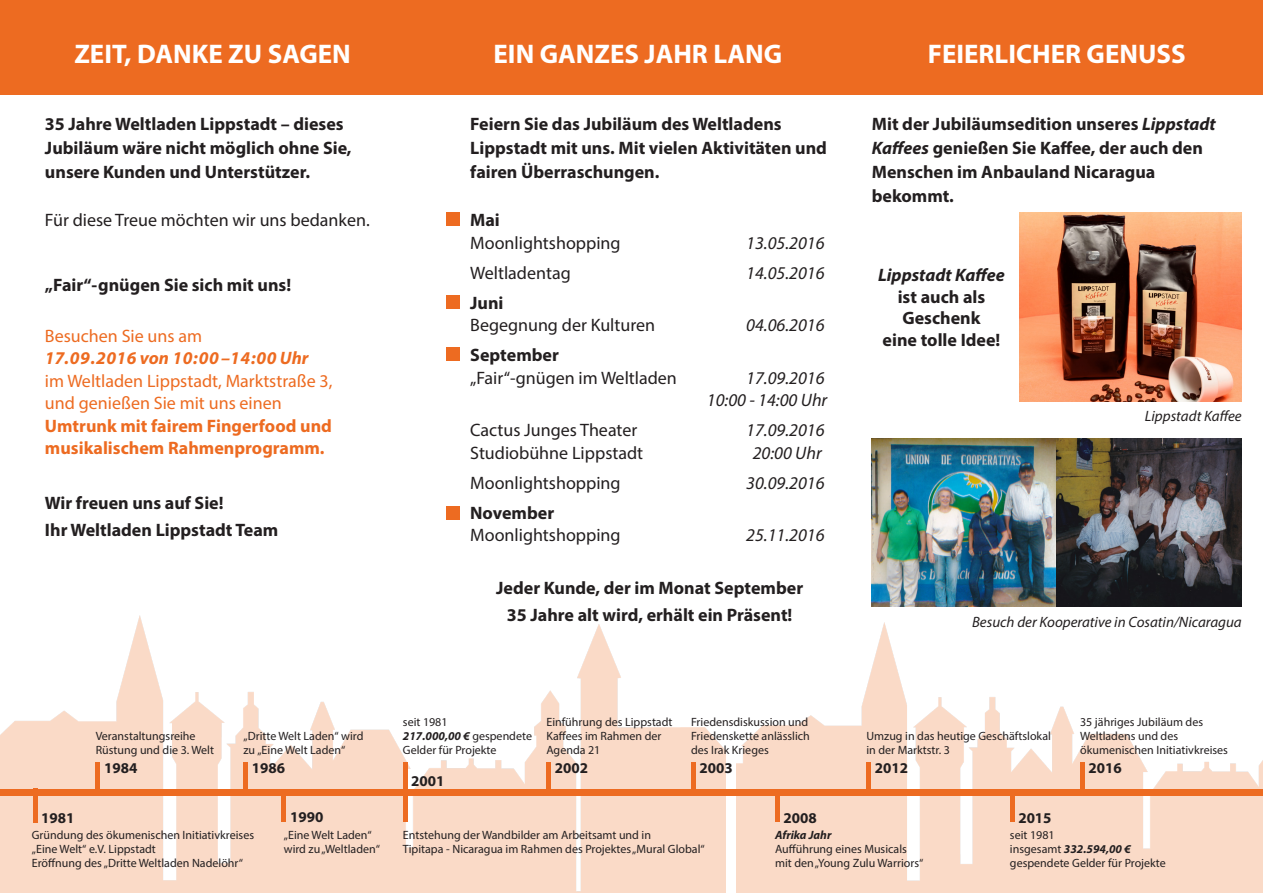
<style>
.page{position:relative;width:1263px;height:893px;background:#fff}
.page>*{position:absolute;margin:0;border:0;box-sizing:border-box;transform-origin:0 0}
.t1{font:700 27px "Myriad Pro";color:#fff}
.t2{font:700 18px/24px "Myriad Pro";color:#231f20}
.t3{font:18px "Myriad Pro";color:#231f20}
.t4{font:italic 18px "Myriad Pro";color:#231f20}
.t5{font:18px "Myriad Pro";color:#ed6b21}
.t6{font:700 18px "Myriad Pro";color:#ed6b21}
.t7{font:italic 700 18px "Myriad Pro";letter-spacing:.04em;color:#ed6b21}
.t8{font:italic 700 18px/21.6px "Myriad Pro";color:#231f20;text-align:center}
.t9{font:italic 15px "Myriad Pro";color:#231f20}
.t10{font:700 15px "Myriad Pro";color:#231f20}
.t11{font:12px/14.4px "Myriad Pro";color:#231f20}
.t12{font:italic 700 12px "Myriad Pro";color:#231f20}
.s1{font-style:italic}
.s2{font-style:normal}
.s3{font-weight:400;font-style:normal}
</style>
<div class="page">
<img style="left:0;top:615px;width:725px;height:278px">
<img style="left:737px;top:623px;width:526px;height:270px">
<div style="left:0;top:0;width:1263px;height:94px;background:#ed6b21"></div>
<div style="left:446px;top:213px;width:14px;height:13px;background:#ed6b21"></div>
<div style="left:446px;top:295px;width:14px;height:14px;background:#ed6b21"></div>
<div style="left:446px;top:348px;width:14px;height:13px;background:#ed6b21"></div>
<div style="left:446px;top:506px;width:14px;height:13px;background:#ed6b21"></div>
<img style="left:872px;top:439px;width:370px;height:168px">
<div style="left:0;top:789px;width:1263px;height:6px;background:#ed6b21"></div>
<hr style="left:33px;top:789px;width:4px;height:34px;background:#ed6b21">
<hr style="left:96px;top:762px;width:4px;height:33px;background:#ed6b21">
<hr style="left:282px;top:789px;width:4px;height:33px;background:#ed6b21">
<div style="left:243px;top:762px;width:5px;height:33px;background:#ed6b21"></div>
<hr style="left:403px;top:762px;width:4px;height:33px;background:#ed6b21">
<div style="left:546px;top:762px;width:5px;height:33px;background:#ed6b21"></div>
<div style="left:866px;top:762px;width:5px;height:33px;background:#ed6b21"></div>
<hr style="left:1080px;top:762px;width:4px;height:33px;background:#ed6b21">
<hr style="left:403px;top:789px;width:4px;height:33px;background:#ed6b21">
<hr style="left:775px;top:789px;width:4px;height:33px;background:#ed6b21">
<hr style="left:1010px;top:789px;width:4px;height:33px;background:#ed6b21">
<hr style="left:691px;top:762px;width:4px;height:33px;background:#ed6b21">
<img style="left:1020px;top:213px;width:222px;height:188px">
<p class="t1" style="left:74px;top:36px;width:278px">ZEIT, DANKE ZU SAGEN</p>
<p class="t1" style="left:494px;top:36px;width:290px">EIN GANZES JAHR LANG</p>
<p class="t1" style="left:928px;top:36px;width:259px">FEIERLICHER GENUSS</p>
<p class="t2" style="left:45px;top:112px;width:300px">35 Jahre Weltladen Lippstadt – dieses</p>
<p class="t2" style="left:45px;top:136px;width:308px">Jubiläum wäre nicht möglich ohne Sie,</p>
<p class="t2" style="left:45px;top:160px;width:267px">unsere Kunden und Unterstützer.</p>
<p class="t3" style="left:45px;top:209px;width:326px">Für diese Treue möchten wir uns bedanken.</p>
<p class="t2" style="left:45px;top:273px;width:248px">„Fair“-gnügen Sie sich mit uns!</p>
<p class="t5" style="left:45px;top:325px;width:159px">Besuchen Sie uns am</p>
<p class="t7" style="left:45px;top:346px;width:265px">17.09.2016 von 10:00–14:00 Uhr</p>
<p class="t5" style="left:45px;top:370px;width:289px">im Weltladen Lippstadt, Marktstraße 3,</p>
<p class="t5" style="left:45px;top:392px;width:238px">und genießen Sie mit uns einen</p>
<p class="t6" style="left:45px;top:414px;width:288px">Umtrunk mit fairem Fingerfood und</p>
<p class="t6" style="left:45px;top:436px;width:281px">musikalischem Rahmenprogramm.</p>
<p class="t2" style="left:45px;top:490px;width:180px">Wir freuen uns auf Sie!</p>
<p class="t2" style="left:45px;top:517px;width:235px">Ihr Weltladen Lippstadt Team</p>
<p class="t2" style="left:470px;top:112px;width:358px">Feiern Sie das Jubiläum des Weltladens<br>Lippstadt mit uns. Mit vielen Aktivitäten und fairen Überraschungen.</p>
<p class="t2" style="left:872px;top:112px;width:346px">Mit der Jubiläumsedition unseres <span class="s1">Lippstadt<br>Kaffees</span> genießen Sie Kaffee, der auch den<br>Menschen im Anbauland Nicaragua</p>
<p class="t2" style="left:872px;top:184px;width:84px">bekommt.</p>
<p class="t2" style="left:470px;top:207px;width:31px">Mai</p>
<p class="t3" style="left:470px;top:231px;width:152px">Moonlightshopping</p>
<p class="t4" style="left:746px;top:231px;width:80px">13.05.2016</p>
<p class="t3" style="left:470px;top:261px;width:102px">Weltladentag</p>
<p class="t4" style="left:746px;top:261px;width:80px">14.05.2016</p>
<p class="t2" style="left:470px;top:290px;width:35px">Juni</p>
<p class="t3" style="left:470px;top:314px;width:186px">Begegnung der Kulturen</p>
<p class="t4" style="left:746px;top:314px;width:80px">04.06.2016</p>
<p class="t2" style="left:470px;top:342px;width:90px">September</p>
<p class="t3" style="left:470px;top:366px;width:208px">„Fair“-gnügen im Weltladen</p>
<p class="t4" style="left:746px;top:366px;width:80px">17.09.2016</p>
<p class="t4" style="left:707px;top:389px;width:122px">10:00 - 14:00 Uhr</p>
<p class="t3" style="left:470px;top:419px;width:169px">Cactus Junges Theater</p>
<p class="t4" style="left:746px;top:419px;width:80px">17.09.2016</p>
<p class="t3" style="left:470px;top:441px;width:174px">Studiobühne Lippstadt</p>
<p class="t4" style="left:753px;top:441px;width:71px">20:00 Uhr</p>
<p class="t3" style="left:470px;top:471px;width:152px">Moonlightshopping</p>
<p class="t4" style="left:746px;top:471px;width:80px">30.09.2016</p>
<p class="t2" style="left:470px;top:500px;width:86px">November</p>
<p class="t3" style="left:470px;top:524px;width:152px">Moonlightshopping</p>
<p class="t4" style="left:746px;top:524px;width:80px">25.11.2016</p>
<p class="t2" style="left:496px;top:575px;width:308px">Jeder Kunde, der im Monat September</p>
<p class="t2" style="left:507px;top:602px;width:287px">35 Jahre alt wird, erhält ein Präsent!</p>
<p class="t8" style="left:878px;top:264px;width:128px">Lippstadt Kaffee <span class="s2">ist auch als</span></p>
<p class="t2" style="left:902px;top:306px;width:80px">Geschenk</p>
<p class="t2" style="left:883px;top:327px;width:119px">eine tolle Idee!</p>
<p class="t9" style="left:1145px;top:407px;width:98px">Lippstadt Kaffee</p>
<p class="t9" style="left:972px;top:613px;width:271px">Besuch der Kooperative in Cosatin/Nicaragua</p>
<p class="t11" style="left:96px;top:728px;width:120px">Veranstaltungsreihe<br>Rüstung und die 3. Welt</p>
<p class="t11" style="left:243px;top:728px;width:122px">„Dritte Welt Laden“ wird zu „Eine Welt Laden“</p>
<p class="t11" style="left:403px;top:714px;width:46px">seit 1981</p>
<p class="t12" style="left:403px;top:728px;width:131px">217.000,00 € <span class="s3">gespendete</span></p>
<p class="t11" style="left:403px;top:743px;width:95px">Gelder für Projekte</p>
<p class="t11" style="left:546px;top:714px;width:128px">Einführung des Lippstadt<br>Kaffees im Rahmen der<br>Agenda 21</p>
<p class="t11" style="left:691px;top:714px;width:120px">Friedensdiskussion und<br>Friedenskette anlässlich des Irak Krieges</p>
<p class="t11" style="left:866px;top:728px;width:186px">Umzug in das heutige Geschäftslokal in der Marktstr. 3</p>
<p class="t11" style="left:1080px;top:714px;width:125px">35 jähriges Jubiläum des</p>
<p class="t11" style="left:1080px;top:728px;width:100px">Weltladens und des</p>
<p class="t11" style="left:1080px;top:743px;width:149px">ökumenischen Initiativkreises</p>
<p class="t10" style="left:104px;top:759px;width:35px">1984</p>
<p class="t10" style="left:555px;top:759px;width:35px">2002</p>
<p class="t10" style="left:699px;top:759px;width:35px">2003</p>
<p class="t10" style="left:875px;top:759px;width:35px">2012</p>
<p class="t10" style="left:1088px;top:759px;width:35px">2016</p>
<p class="t10" style="left:252px;top:759px;width:35px">1986</p>
<p class="t10" style="left:411px;top:771px;width:35px">2001</p>
<p class="t10" style="left:41px;top:808px;width:35px">1981</p>
<p class="t10" style="left:290px;top:807px;width:35px">1990</p>
<p class="t10" style="left:783px;top:808px;width:35px">2008</p>
<p class="t10" style="left:1018px;top:808px;width:35px">2015</p>
<p class="t11" style="left:32px;top:827px;width:224px">Gründung des ökumenischen Initiativkreises „Eine Welt“ e.V. Lippstadt</p>
<p class="t11" style="left:32px;top:856px;width:213px">Eröffnung des „Dritte Weltladen Nadelöhr“</p>
<p class="t12" style="left:775px;top:827px;width:58px">Afrika Jahr</p>
<p class="t11" style="left:775px;top:842px;width:133px">Aufführung eines Musicals</p>
<p class="t11" style="left:775px;top:856px;width:150px">mit den „Young Zulu Warriors“</p>
<p class="t11" style="left:284px;top:827px;width:90px">„Eine Welt Laden“</p>
<p class="t11" style="left:284px;top:842px;width:98px">wird zu „Weltladen“</p>
<p class="t11" style="left:403px;top:827px;width:250px">Entstehung der Wandbilder am Arbeitsamt und in</p>
<p class="t11" style="left:403px;top:842px;width:303px">Tipitapa - Nicaragua im Rahmen des Projektes „Mural Global“</p>
<p class="t11" style="left:1010px;top:827px;width:46px">seit 1981</p>
<p class="t12" style="left:1010px;top:841px;width:122px"><span class="s3">insgesamt</span> 332.594,00 €</p>
<p class="t11" style="left:1010px;top:856px;width:157px">gespendete Gelder für Projekte</p>
</div>
